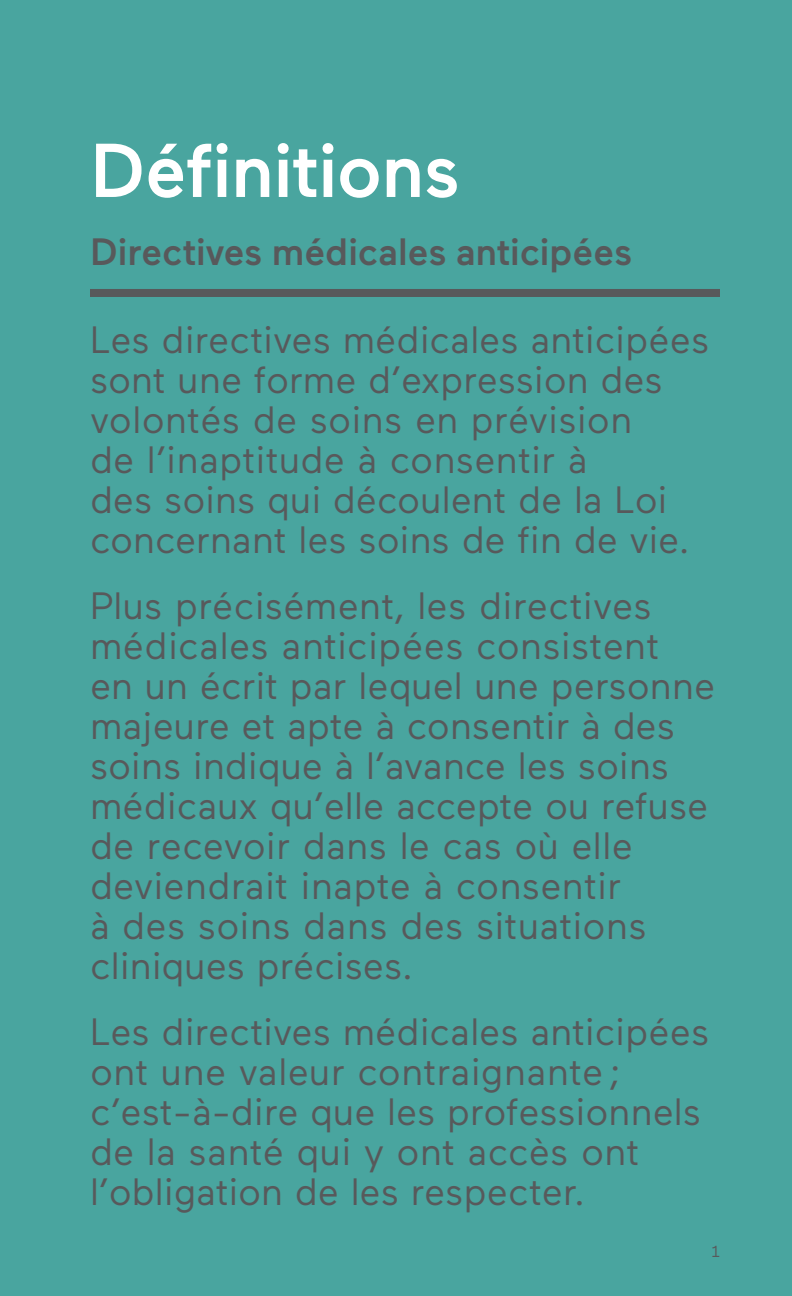
<style>
.page{position:relative;width:792px;height:1296px;background:#49a59f}
.page>*{position:absolute;margin:0;border:0;box-sizing:border-box;transform-origin:0 0}
.t1{font:500 76px "Maax";letter-spacing:-.005em;color:#fff}
.lead-ouv-section{font:38px/40px "Maax";letter-spacing:.005em;color:#58595b}
.t2{font:500 38px "Maax";color:#58595b}
.t3{font:16px "Maax";color:#58595b}
</style>
<div class="page">
<div style="left:90px;top:289px;width:630px;height:8px;background:#58595b"></div>
<h2 class="t1" style="left:90px;top:130px;width:371px">Définitions</h2>
<h3 class="t2" style="left:90px;top:231px;width:544px">Directives médicales anticipées</h3>
<p class="lead-ouv-section" style="left:90px;top:320px;width:621px">Les directives médicales anticipées sont une forme d’expression des volontés de soins en prévision<br>de l’inaptitude à consentir à<br>des soins qui découlent de la Loi concernant les soins de fin de vie.</p>
<p class="lead-ouv-section" style="left:90px;top:586px;width:627px">Plus précisément, les directives médicales anticipées consistent<br>en un écrit par lequel une personne majeure et apte à consentir à des soins indique à l’avance les soins médicaux qu’elle accepte ou refuse de recevoir dans le cas où elle deviendrait inapte à consentir<br>à des soins dans des situations cliniques précises.</p>
<p class="lead-ouv-section" style="left:90px;top:1012px;width:621px">Les directives médicales anticipées ont une valeur contraignante ; c’est-à-dire que les professionnels de la santé qui y ont accès ont l’obligation de les respecter.</p>
<p class="t3" style="left:712px;top:1243px;width:10px">1</p>
</div>
